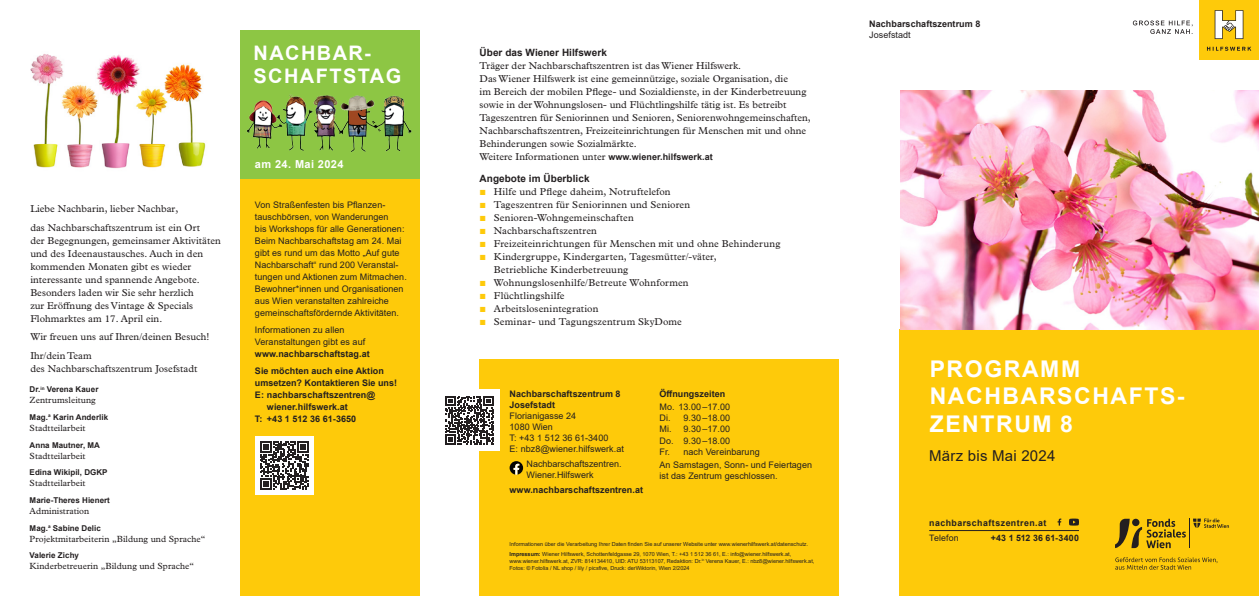
<style>
.page{position:relative;width:1259px;height:596px;background:#fff}
.page>*{position:absolute;margin:0;border:0;box-sizing:border-box;transform-origin:0 0}
.t1{font:700 23px/27.6px "Arial";letter-spacing:.07em;color:#fff}
.t2{font:700 20px/23px "Arial";letter-spacing:.07em;color:#fff}
.t3{font:15px "Arial";letter-spacing:.015em;color:#231f20}
.t4{font:700 11px "Arial";letter-spacing:.035em;color:#fff}
.t5{font:10px/13px "Plantin MT Std";letter-spacing:.005em;color:#231f20}
.t6{font:700 10px "Arial";letter-spacing:.005em;color:#231f20}
.t7{font:10px "Plantin MT Std";letter-spacing:.025em;color:#231f20}
.t8{font:9px/12px "Arial";letter-spacing:.005em;color:#231f20}
.t9{font:700 9px/11px "Arial";letter-spacing:.005em;color:#231f20}
.t10{font:9px "Plantin MT Std";letter-spacing:.005em;color:#231f20}
.t11{font:700 8.8px/15.4px "Arial";letter-spacing:.045em;color:#231f20}
.t12{font:8.8px "Arial";letter-spacing:.01em;color:#231f20}
.t13{font:700 8px "Arial";letter-spacing:.005em;color:#231f20}
.t14{font:5.5px/9.8px "Arial";color:#231f20}
.s1{font-family:"Arial";font-weight:700;font-size:9px}
.s2{font-family:"Arial";font-size:11px;color:#feca0a}
.s3{font-weight:700}
</style>
<div class="page">
<svg style="left:1132px;top:21px;width:60px;height:13px"></svg>
<div style="left:1199px;top:0;width:60px;height:60px;background:#feca0a"></div>
<svg style="left:1207px;top:47px;width:44px;height:4px"></svg>
<svg style="left:1214px;top:10px;width:29px;height:29px"></svg>
<div style="left:899px;top:329px;width:360px;height:266px;background:#feca0a"></div>
<div style="left:479px;top:359px;width:360px;height:236px;background:#feca0a"></div>
<img style="left:900px;top:90px;width:359px;height:239px">
<svg style="left:1115px;top:557px;width:102px;height:12px"></svg>
<hr style="left:1189px;top:518px;width:1px;height:30px;background:#231f20">
<svg style="left:1193px;top:518px;width:36px;height:9px"></svg>
<svg style="left:1115px;top:518px;width:70px;height:30px"></svg>
<svg style="left:1057px;top:518px;width:4px;height:7px"></svg>
<svg style="left:1069px;top:518px;width:10px;height:7px"></svg>
<hr style="left:929px;top:530px;width:150px;height:1px;background:#231f20">
<img style="left:30px;top:54px;width:176px;height:115px">
<svg style="left:509px;top:461px;width:14px;height:13px"></svg>
<div style="left:439px;top:389px;width:61px;height:62px;background:#fff"></div>
<svg style="left:445px;top:396px;width:49px;height:48px"></svg>
<div style="left:240px;top:30px;width:180px;height:150px;background:#8dc644"></div>
<img style="left:247px;top:94px;width:165px;height:58px">
<div style="left:240px;top:180px;width:180px;height:415px;background:#feca0a"></div>
<div style="left:255px;top:436px;width:59px;height:58px;background:#fff"></div>
<svg style="left:260px;top:441px;width:49px;height:48px"></svg>
<p class="t9" style="left:869px;top:19px;width:113px">Nachbarschaftszentrum 8</p>
<p class="t8" style="left:869px;top:29px;width:43px">Josefstadt</p>
<h2 class="t2" style="left:253px;top:42px;width:149px">NACHBAR-<br>SCHAFTSTAG</h2>
<p class="t6" style="left:479px;top:45px;width:129px">Über das Wiener Hilfswerk</p>
<p class="t5" style="left:479px;top:59px;width:333px">Träger der Nachbarschaftszentren ist das Wiener Hilfswerk.<br>Das Wiener Hilfswerk ist eine gemeinnützige, soziale Organisation, die<br>im Bereich der mobilen Pflege- und Sozialdienste, in der Kinderbetreuung sowie in der Wohnungslosen- und Flüchtlingshilfe tätig ist. Es betreibt Tageszentren für Seniorinnen und Senioren, Seniorenwohngemeinschaften, Nachbarschaftszentren, Freizeiteinrichtungen für Menschen mit und ohne Behinderungen sowie Sozialmärkte.<br>Weitere Informationen unter <span class="s1">www.wiener.hilfswerk.at</span></p>
<p class="t6" style="left:479px;top:172px;width:111px">Angebote im Überblick</p>
<p class="t5" style="left:479px;top:185px;width:192px"><span class="s2">■</span> Hilfe und Pflege daheim, Notruftelefon</p>
<p class="t5" style="left:479px;top:198px;width:212px"><span class="s2">■</span> Tageszentren für Seniorinnen und Senioren</p>
<p class="t5" style="left:479px;top:211px;width:156px"><span class="s2">■</span> Senioren-Wohngemeinschaften</p>
<p class="t5" style="left:479px;top:224px;width:119px"><span class="s2">■</span> Nachbarschaftszentren</p>
<p class="t5" style="left:479px;top:237px;width:302px"><span class="s2">■</span> Freizeiteinrichtungen für Menschen mit und ohne Behinderung</p>
<p class="t5" style="left:494px;top:250px;width:224px;text-indent:-14px"><span class="s2">■</span> Kindergruppe, Kindergarten, Tagesmütter/-väter,<br>Betriebliche Kinderbetreuung</p>
<p class="t5" style="left:479px;top:276px;width:211px"><span class="s2">■</span> Wohnungslosenhilfe/Betreute Wohnformen</p>
<p class="t7" style="left:479px;top:290px;width:86px"><span class="s2">■</span> Flüchtlingshilfe</p>
<p class="t5" style="left:479px;top:302px;width:120px"><span class="s2">■</span> Arbeitslosenintegration</p>
<p class="t5" style="left:479px;top:315px;width:204px"><span class="s2">■</span> Seminar- und Tagungszentrum SkyDome</p>
<p class="t4" style="left:255px;top:156px;width:90px">am 24. Mai 2024</p>
<p class="t8" style="left:255px;top:199px;width:153px">Von Straßenfesten bis Pflanzen&shy;tauschbörsen, von Wanderungen<br>bis Workshops für alle Generationen:<br>Beim Nachbarschaftstag am 24. Mai gibt es rund um das Motto „Auf gute Nachbarschaft“ rund 200 Veranstal&shy;tungen und Aktionen zum Mitmachen.<br>Bewohner*innen und Organisationen aus Wien veranstalten zahlreiche gemeinschaftsfördernde Aktivitäten.</p>
<p class="t8" style="left:255px;top:323px;width:112px">Informationen zu allen<br>Veranstaltungen gibt es auf</p>
<p class="t9" style="left:255px;top:345px;width:130px;line-height:16.8px">www.nachbarschaftstag.at<br>Sie möchten auch eine Aktion</p>
<p class="t9" style="left:255px;top:377px;width:144px">umsetzen? Kontaktieren Sie uns!</p>
<p class="t9" style="left:255px;top:389px;width:122px">E: nachbarschaftszentren@</p>
<p class="t9" style="left:267px;top:401px;width:82px">wiener.hilfswerk.at</p>
<p class="t9" style="left:255px;top:413px;width:103px">T: +43 1 512 36 61-3650</p>
<p class="t5" style="left:30px;top:199px;width:171px;line-height:18.7px">Liebe Nachbarin, lieber Nachbar,<br>das Nachbarschaftszentrum ist ein Ort</p>
<p class="t5" style="left:30px;top:234px;width:192px">der Begegnungen, gemeinsamer Aktivitäten und des Ideenaustausches. Auch in den kommenden Monaten gibt es wieder interessante und spannende Angebote.<br>Besonders laden wir Sie sehr herzlich<br>zur Eröffnung des Vintage &amp; Specials Flohmarktes am 17. April ein.</p>
<p class="t5" style="left:30px;top:327px;width:181px;line-height:18.7px">Wir freuen uns auf Ihren/deinen Besuch!<br>Ihr/dein Team</p>
<p class="t5" style="left:30px;top:362px;width:169px">des Nachbarschaftszentrum Josefstadt</p>
<h1 class="t1" style="left:929px;top:355px;width:256px">PROGRAMM<br>NACHBARSCHAFTS-<br>ZENTRUM 8</h1>
<p class="t13" style="left:30px;top:383px;width:70px">Dr.<sup>in</sup> Verena Kauer</p>
<p class="t10" style="left:30px;top:395px;width:68px">Zentrumsleitung</p>
<p class="t13" style="left:30px;top:411px;width:80px">Mag.<sup>a</sup> Karin Anderlik</p>
<p class="t10" style="left:30px;top:422px;width:57px">Stadtteilarbeit</p>
<p class="t13" style="left:30px;top:439px;width:72px">Anna Mautner, MA</p>
<p class="t10" style="left:30px;top:450px;width:57px">Stadtteilarbeit</p>
<p class="t13" style="left:30px;top:466px;width:80px">Edina Wikipil, DGKP</p>
<p class="t10" style="left:30px;top:478px;width:57px">Stadtteilarbeit</p>
<p class="t13" style="left:30px;top:494px;width:82px">Marie-Theres Hienert</p>
<p class="t10" style="left:30px;top:505px;width:61px">Administration</p>
<p class="t13" style="left:30px;top:522px;width:73px">Mag.<sup>a</sup> Sabine Delic</p>
<p class="t10" style="left:30px;top:533px;width:177px">Projektmitarbeiterin „Bildung und Sprache“</p>
<p class="t13" style="left:30px;top:549px;width:51px">Valerie Zichy</p>
<p class="t10" style="left:30px;top:561px;width:166px">Kinderbetreuerin „Bildung und Sprache“</p>
<p class="t9" style="left:659px;top:388px;width:67px">Öffnungszeiten</p>
<p class="t8" style="left:659px;top:401px;width:102px;line-height:11px">Mo. 13.00–17.00<br>Di. 9.30–18.00<br>Mi. 9.30–17.00<br>Do. 9.30–18.00<br>Fr. nach Vereinbarung</p>
<p class="t8" style="left:659px;top:459px;width:154px;line-height:11px">An Samstagen, Sonn- und Feiertagen ist das Zentrum geschlossen.</p>
<p class="t9" style="left:509px;top:388px;width:113px">Nachbarschaftszentrum 8<br>Josefstadt</p>
<p class="t8" style="left:509px;top:409px;width:116px;line-height:11px">Florianigasse 24<br>1080 Wien<br>T: +43 1 512 36 61-3400<br>E: nbz8@wiener.hilfswerk.at</p>
<h3 class="t3" style="left:929px;top:445px;width:128px">März bis Mai 2024</h3>
<p class="t8" style="left:526px;top:457px;width:97px;line-height:11px">Nachbarschaftszentren.<br>Wiener.Hilfswerk</p>
<p class="t9" style="left:509px;top:484px;width:135px">www.nachbarschaftszentren.at</p>
<p class="t11" style="left:990px;top:515px;width:90px;text-indent:-61px">nachbarschaftszentren.at<br>+43 1 512 36 61-3400</p>
<p class="t12" style="left:929px;top:532px;width:31px">Telefon</p>
<p class="t14" style="left:509px;top:538px;width:300px">Informationen über die Verarbeitung Ihrer Daten finden Sie auf unserer Website unter www.wienerhilfswerk.at/datenschutz.<br><span class="s3">Impressum:</span> Wiener Hilfswerk, Schottenfeldgasse 29, 1070 Wien, T.: +43 1 512 36 61, E.: info@wiener.hilfswerk.at,</p>
<p class="t14" style="left:509px;top:557px;width:306px;line-height:7px">www.wiener.hilfswerk.at, ZVR: 814134410, UID: ATU 53113107, Redaktion: Dr.<sup>in</sup> Verena Kauer, E.: nbz8@wiener.hilfswerk.at,<br>Fotos: © Fotolia / NL shop / lily / picsfive, Druck: derWiktorin, Wien 2/2024</p>
</div>
